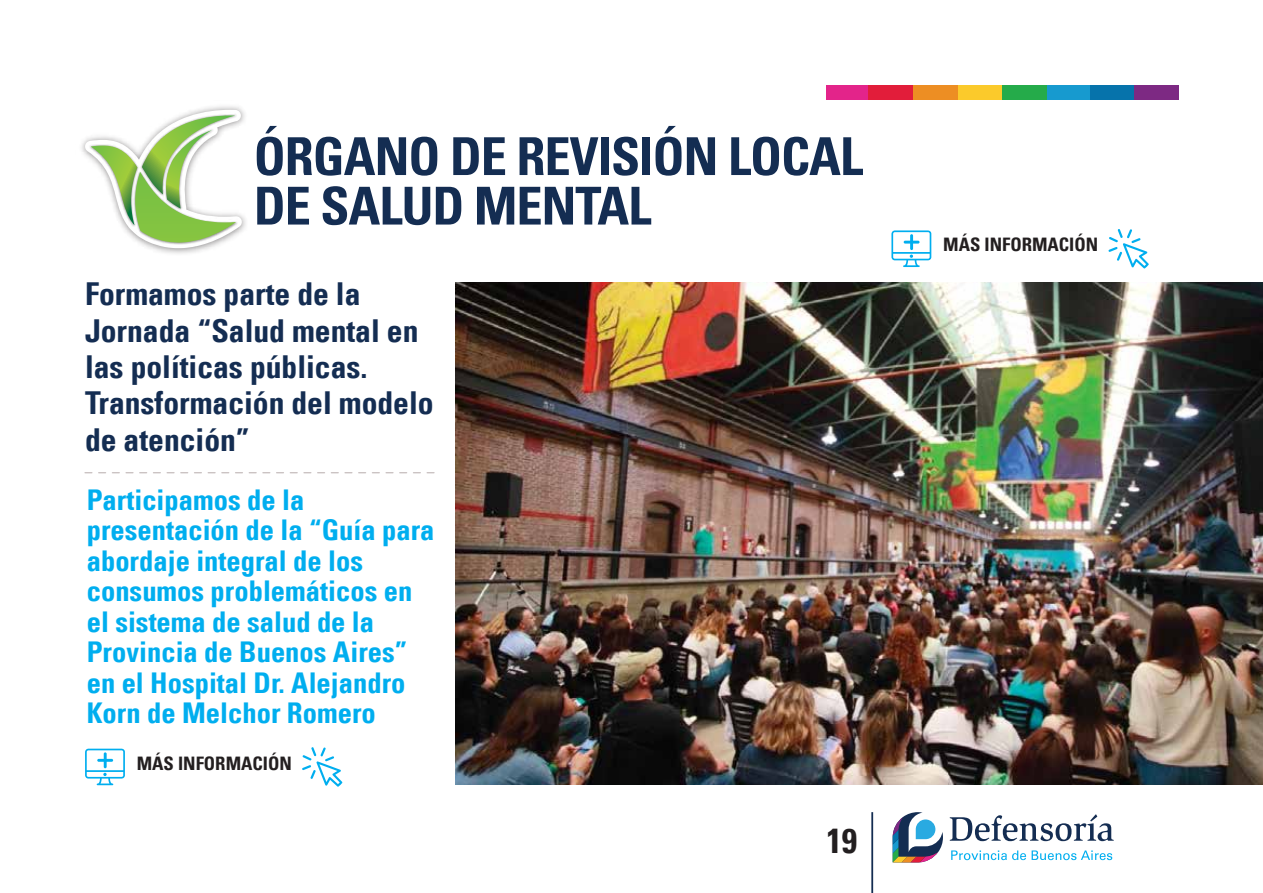
<style>
.page{position:relative;width:1263px;height:893px;background:#fff}
.page>*{position:absolute;margin:0;border:0;box-sizing:border-box;transform-origin:0 0}
.t1{font:700 condensed 52.35px/49.5px "Univers LT";letter-spacing:-.02em;color:#142d52}
.t2{font:700 condensed 34.65px "Univers LT";color:#231f20}
.t3{font:700 condensed 31.65px/36.5px "Univers LT";color:#142d52}
.t4{font:700 condensed 28.65px/30.5px "Univers LT";color:#00aeef}
.t5{font:700 condensed 18.6px "Univers LT";color:#231f20}
</style>
<div class="page">
<svg style="left:893px;top:812px;width:50px;height:50px"></svg>
<svg style="left:950px;top:814px;width:164px;height:27px"></svg>
<svg style="left:951px;top:850px;width:161px;height:10px"></svg>
<hr style="left:871px;top:812px;width:2px;height:81px;background:#142d52">
<div style="left:1046px;top:85px;width:44px;height:14px;background:#179acf"></div>
<div style="left:1090px;top:85px;width:44px;height:14px;background:#0673ab"></div>
<div style="left:1134px;top:85px;width:45px;height:14px;background:#7d2983"></div>
<div style="left:1002px;top:85px;width:44px;height:14px;background:#25ab4a"></div>
<div style="left:826px;top:85px;width:43px;height:14px;background:#e3248a"></div>
<div style="left:957px;top:85px;width:45px;height:14px;background:#fbca2b"></div>
<div style="left:913px;top:85px;width:44px;height:14px;background:#ed8e23"></div>
<div style="left:869px;top:85px;width:44px;height:14px;background:#e21d3a"></div>
<svg style="left:85px;top:472px;width:350px;height:1px"></svg>
<svg style="left:891px;top:230px;width:40px;height:37px"></svg>
<hr style="left:910px;top:234px;width:3px;height:16px;background:#00aeef">
<hr style="left:904px;top:241px;width:15px;height:3px;background:#00aeef">
<svg style="left:1108px;top:229px;width:41px;height:39px"></svg>
<svg style="left:85px;top:749px;width:40px;height:36px"></svg>
<hr style="left:104px;top:752px;width:3px;height:16px;background:#00aeef">
<hr style="left:97px;top:759px;width:16px;height:3px;background:#00aeef">
<svg style="left:302px;top:747px;width:40px;height:40px"></svg>
<img style="left:81px;top:106px;width:165px;height:148px">
<svg style="left:85px;top:110px;width:157px;height:138px"></svg>
<img style="left:455px;top:282px;width:808px;height:503px">
<h1 class="t1" style="left:254px;top:131px;width:611px">ÓRGANO DE REVISIÓN LOCAL<br>DE SALUD MENTAL</h1>
<p class="t3" style="left:85px;top:275px;width:350px">Formamos parte de la<br>Jornada “Salud mental en las políticas públicas.<br>Transformación del modelo de atención”</p>
<p class="t4" style="left:87px;top:484px;width:349px">Participamos de la presentación de la “Guía para abordaje integral de los consumos problemáticos en el sistema de salud de la<br>Provincia de Buenos Aires” en el Hospital Dr. Alejandro<br>Korn de Melchor Romero</p>
<p class="t5" style="left:137px;top:751px;width:157px">MÁS INFORMACIÓN</p>
<p class="t2" style="left:826px;top:819px;width:32px">19</p>
<p class="t5" style="left:943px;top:233px;width:157px">MÁS INFORMACIÓN</p>
</div>
